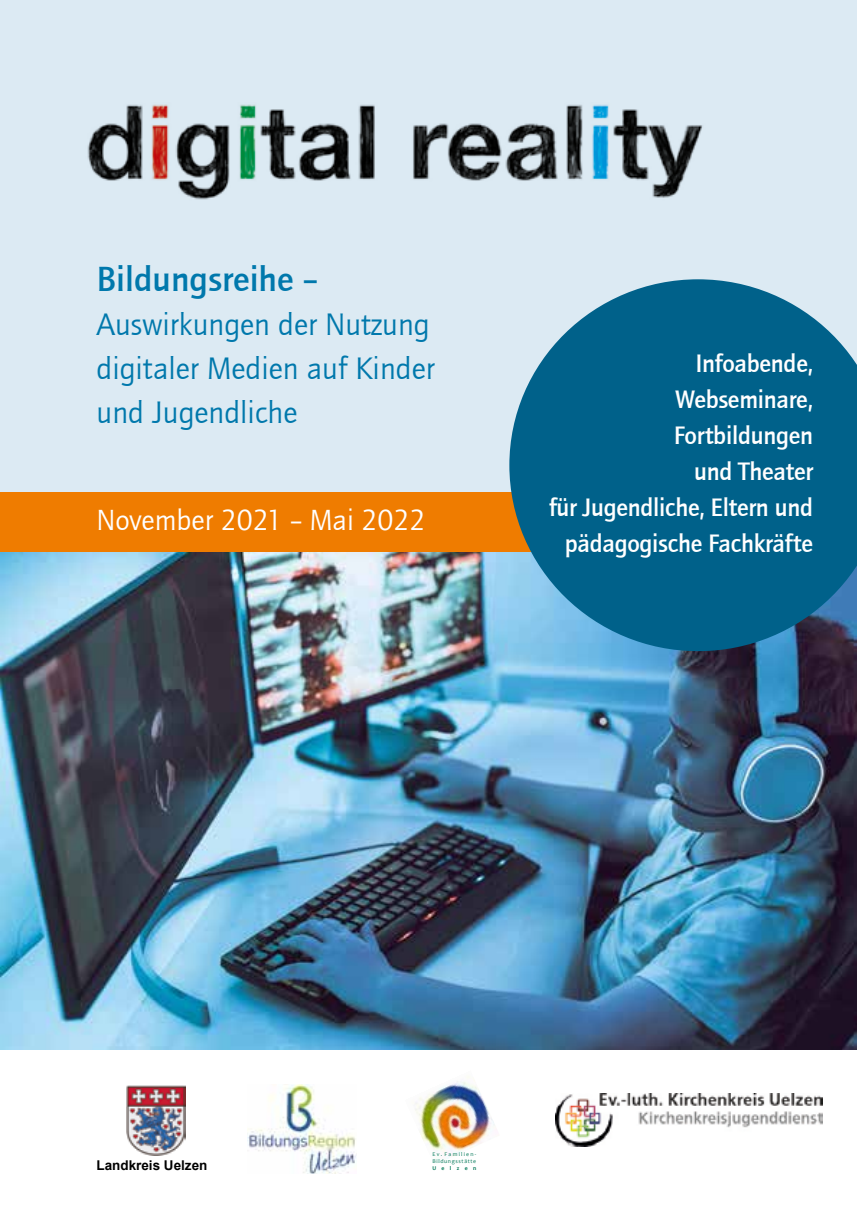
<style>
.page{position:relative;width:857px;height:1225px;background:#fff}
.page>*{position:absolute;margin:0;border:0;box-sizing:border-box;transform-origin:0 0}
.t1{font:700 36px "Quay Itc T";color:#0078ac}
.t2{font:32px/44px "Quay Itc T";color:#0078ac}
.t3{font:30px "Quay Itc T";color:#fff}
.t4{font:700 26px/36px "Quay Itc T";letter-spacing:-.01em;color:#fff;text-align:right}
.t5{font:700 13.4px "Arial";color:#000}
.t6{font:5.8px/7px "Candara";letter-spacing:.11em;color:#007757}
.t7{font:700 5.8px "Candara";letter-spacing:.93em;color:#007757}
</style>
<div class="page">
<img style="left:0;top:551px;width:856px;height:498px">
<div style="left:0;top:0;width:856px;height:541px;background:#dceaf3"></div>
<div style="left:0;top:492px;width:540px;height:59px;background:#ef7c00"></div>
<svg style="left:509px;top:279px;width:347px;height:372px;background:#1d7297"></svg>
<img style="left:87px;top:104px;width:616px;height:96px">
<img style="left:126px;top:1085px;width:59px;height:70px">
<img style="left:247px;top:1085px;width:109px;height:88px">
<img style="left:555px;top:1093px;width:267px;height:53px">
<img style="left:415px;top:1076px;width:80px;height:86px">
<h1 class="t1" style="left:96px;top:259px;width:223px">Bildungsreihe –</h1>
<p class="t2" style="left:96px;top:303px;width:340px">Auswirkungen der Nutzung digitaler Medien auf Kinder und Jugendliche</p>
<p class="t3" style="left:96px;top:503px;width:330px">November 2021 – Mai 2022</p>
<p class="t4" style="left:548px;top:346px;width:265px">Infoabende,<br>Webseminare,<br>Fortbildungen<br>und Theater<br>für Jugendliche, Eltern und pädagogische Fachkräfte</p>
<p class="t5" style="left:96px;top:1155px;width:112px">Landkreis Uelzen</p>
<p class="t6" style="left:432px;top:1151px;width:45px">Ev. Familien-<br>Bildungsstätte</p>
<p class="t7" style="left:432px;top:1164px;width:45px">Uelzen</p>
</div>
